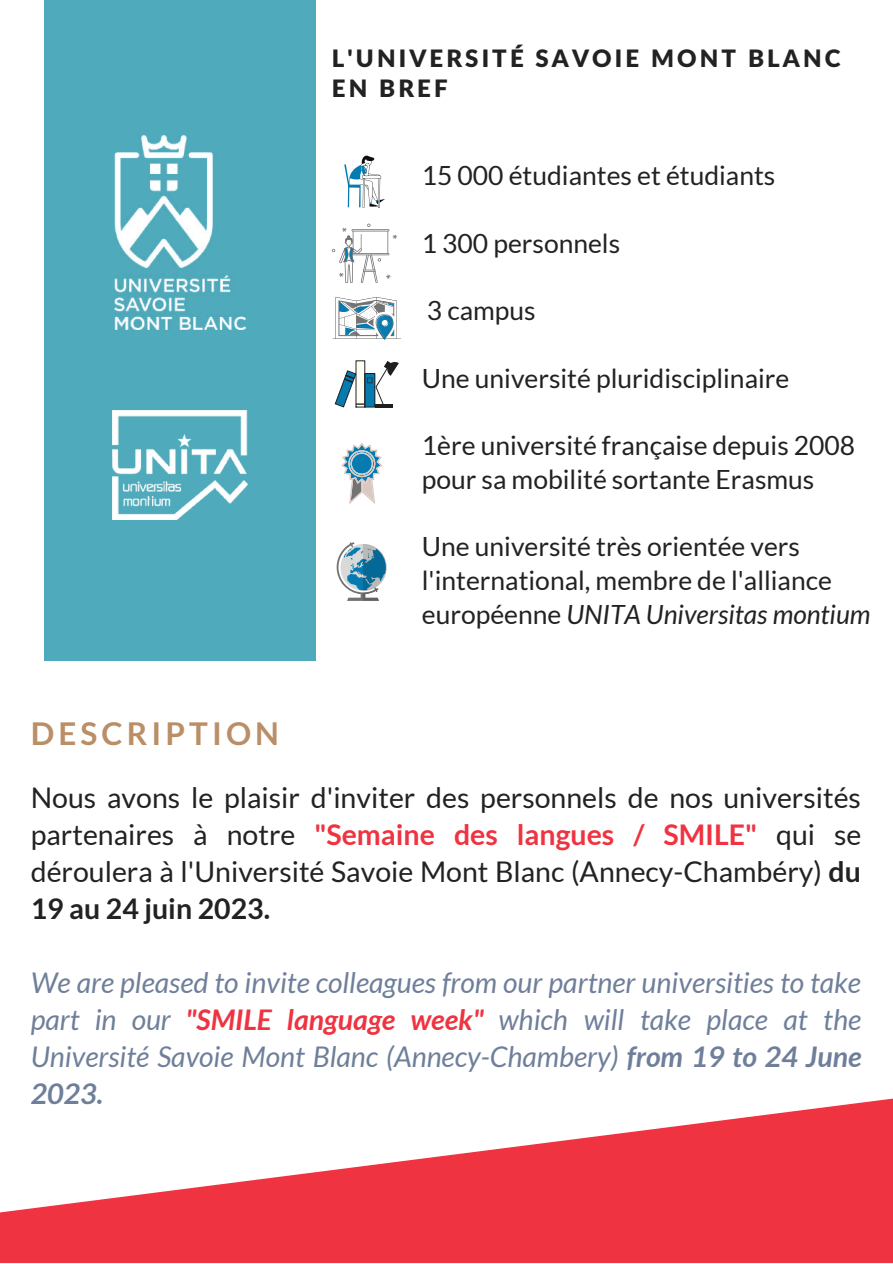
<style>
.page{position:relative;width:893px;height:1264px;background:#fff}
.page>*{position:absolute;margin:0;border:0;box-sizing:border-box;transform-origin:0 0}
.t1{font:700 31.5px "Lato";letter-spacing:.13em;color:#ba8e66}
.t2{font:28.5px/37px "Lato";color:#222;text-align:justify}
.t3{font:italic 28.5px/37px "Lato";color:#6f7f9a;text-align:justify}
.t4{font:26.4px/33.8px "Lato";color:#222}
.t5{font:900 24px/30.3px "Lato Latin";letter-spacing:.13em;color:#222}
.s1{font-style:italic}
.s2{font-weight:700;color:#ef3340}
.s3{font-weight:700}
</style>
<div class="page">
<div style="left:44px;top:0;width:271px;height:660px;background:#4faabb"></div>
<svg style="left:0;top:1098px;width:892px;height:164px;fill:#ef3340"></svg>
<svg style="left:344px;top:155px;width:40px;height:53px"></svg>
<svg style="left:332px;top:224px;width:65px;height:59px"></svg>
<svg style="left:332px;top:297px;width:69px;height:43px"></svg>
<svg style="left:341px;top:443px;width:41px;height:61px"></svg>
<svg style="left:335px;top:360px;width:64px;height:47px"></svg>
<svg style="left:336px;top:542px;width:50px;height:59px"></svg>
<img style="left:112px;top:411px;width:135px;height:109px">
<img style="left:114px;top:135px;width:132px;height:195px">
<p class="t5" style="left:332px;top:44px;width:510px">L'UNIVERSITÉ SAVOIE MONT BLANC<br>EN BREF</p>
<p class="t4" style="left:422px;top:158px;width:355px">15 000 étudiantes et étudiants</p>
<p class="t4" style="left:422px;top:225px;width:200px">1 300 personnels</p>
<p class="t4" style="left:427px;top:293px;width:110px">3 campus</p>
<p class="t4" style="left:422px;top:360px;width:369px">Une université pluridisciplinaire</p>
<p class="t4" style="left:422px;top:428px;width:435px">1ère université française depuis 2008 pour sa mobilité sortante Erasmus</p>
<p class="t1" style="left:31px;top:713px;width:250px">DESCRIPTION</p>
<p class="t4" style="left:422px;top:529px;width:450px">Une université très orientée vers l'international, membre de l'alliance européenne <span class="s1">UNITA Universitas montium</span></p>
<p class="t2" style="left:31px;top:778px;width:832px">Nous avons le plaisir d'inviter des personnels de nos universités partenaires à notre <span class="s2">"Semaine des langues / SMILE"</span> qui se déroulera à l'Université Savoie Mont Blanc (Annecy-Chambéry) <span class="s3">du 19 au 24 juin 2023.</span></p>
<p class="t3" style="left:31px;top:963px;width:832px">We are pleased to invite colleagues from our partner universities to take part in our <span class="s2">"SMILE language week"</span> which will take place at the Université Savoie Mont Blanc (Annecy-Chambery) <span class="s3">from 19 to 24 June 2023.</span></p>
</div>
